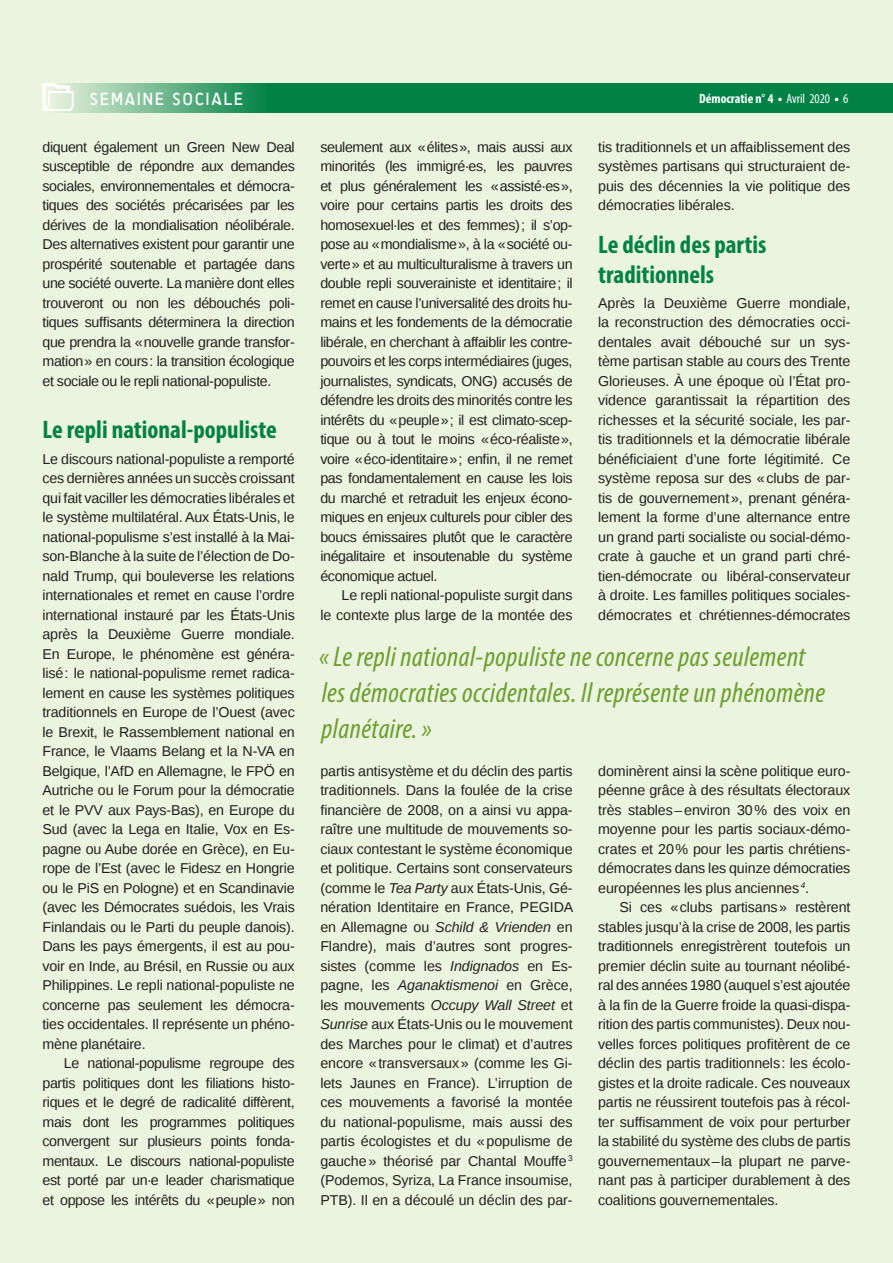
<style>
.page{position:relative;width:893px;height:1263px;background:#ebf4de}
.page>*{position:absolute;margin:0;border:0;box-sizing:border-box;transform-origin:0 0}
.dossier__txt_courant{font:italic condensed 28.5px/36px "Myriad Pro";letter-spacing:.015em;color:#6c9e2f}
._1erSOUSTITRE{font:700 condensed 25.5px/30.6px "Myriad Pro";color:#008146}
.t1{font:18px "Sci Fly Sans";letter-spacing:.085em;color:#fff}
.dossier__txt_courant-2{font:14.25px/19.5px "Liberation Sans";letter-spacing:-.005em;color:#231f20;text-align:justify}
.t2{font:700 condensed 13.5px "Myriad Pro";color:#fff}
.s1{font-stretch:normal}
.s2{font-weight:400}
.s3{font-style:italic}
</style>
<div class="page">
<svg style="left:59px;top:83px;width:834px;height:30px;background:#198d56"></svg>
<svg style="left:42px;top:83px;width:32px;height:28px"></svg>
<p class="t1" style="left:89px;top:88px;width:155px">SEMAINE SOCIALE</p>
<p class="t2" style="left:699px;top:90px;width:151px">Démocratie n° 4 <span class="s1">•</span> <span class="s2">Avril 2020</span> <span class="s1">•</span> <span class="s2">6</span></p>
<p class="dossier__txt_courant-2" style="left:43px;top:137px;width:254px">diquent également un Green New Deal susceptible de répondre aux demandes sociales, environnementales et démocra&shy;tiques des sociétés précarisées par les dérives de la mondialisation néolibérale.<br>Des alternatives existent pour garantir une prospérité soutenable et partagée dans une société ouverte. La manière dont elles trouveront ou non les débouchés poli&shy;tiques suffisants déterminera la direction que prendra la «nouvelle grande transfor&shy;mation» en cours: la transition écologique et sociale ou le repli national-populiste.</p>
<p class="_1erSOUSTITRE" style="left:43px;top:414px;width:236px">Le repli national-populiste</p>
<p class="dossier__txt_courant-2" style="left:43px;top:449px;width:254px">Le discours national-populiste a remporté ces dernières années un succès croissant qui fait vaciller les démocraties libérales et le système multilatéral. Aux États-Unis, le national-populisme s’est installé à la Mai&shy;son-Blanche à la suite de l’élection de Do&shy;nald Trump, qui bouleverse les relations internationales et remet en cause l’ordre international instauré par les États-Unis après la Deuxième Guerre mondiale.<br>En Europe, le phénomène est généra&shy;lisé: le national-populisme remet radica&shy;lement en cause les systèmes politiques traditionnels en Europe de l’Ouest (avec le Brexit, le Rassemblement national en France, le Vlaams Belang et la N-VA en Belgique, l’AfD en Allemagne, le FPÖ en Autriche ou le Forum pour la démocratie et le PVV aux Pays-Bas), en Europe du Sud (avec la Lega en Italie, Vox en Es&shy;pagne ou Aube dorée en Grèce), en Eu&shy;rope de l’Est (avec le Fidesz en Hongrie ou le PiS en Pologne) et en Scandinavie (avec les Démocrates suédois, les Vrais Finlandais ou le Parti du peuple danois).<br>Dans les pays émergents, il est au pou&shy;voir en Inde, au Brésil, en Russie ou aux Philippines. Le repli national-populiste ne concerne pas seulement les démocra&shy;ties occidentales. Il représente un phéno&shy;mène planétaire.</p>
<p class="dossier__txt_courant-2" style="left:43px;top:1054px;width:254px;text-indent:21px">Le national-populisme regroupe des partis politiques dont les filiations histo&shy;riques et le degré de radicalité diffèrent, mais dont les programmes politiques convergent sur plusieurs points fonda&shy;mentaux. Le discours national-populiste est porté par un·e leader charismatique et oppose les intérêts du «peuple» non</p>
<p class="dossier__txt_courant-2" style="left:320px;top:137px;width:254px">seulement aux «élites», mais aussi aux minorités (les immigré·es, les pauvres et plus généralement les «assisté·es», voire pour certains partis les droits des homosexuel·les et des femmes); il s’op&shy;pose au «mondialisme», à la «société ou&shy;verte» et au multiculturalisme à travers un double repli souverainiste et identitaire; il remet en cause l’universalité des droits hu&shy;mains et les fondements de la démocratie libérale, en cherchant à affaiblir les contre&shy;pouvoirs et les corps intermédiaires (juges, journalistes, syndicats, ONG) accusés de défendre les droits des minorités contre les intérêts du «peuple»; il est climato-scep&shy;tique ou à tout le moins «éco-réaliste», voire «éco-identitaire»; enfin, il ne remet pas fondamentalement en cause les lois du marché et retraduit les enjeux écono&shy;miques en enjeux culturels pour cibler des boucs émissaires plutôt que le caractère inégalitaire et insoutenable du système économique actuel.</p>
<p class="dossier__txt_courant-2" style="left:320px;top:586px;width:254px;text-align:right">Le repli national-populiste surgit dans<br>le contexte plus large de la montée des</p>
<p class="dossier__txt_courant-2" style="left:598px;top:137px;width:254px">tis traditionnels et un affaiblissement des systèmes partisans qui structuraient de&shy;puis des décennies la vie politique des démocraties libérales.</p>
<p class="_1erSOUSTITRE" style="left:598px;top:228px;width:170px">Le déclin des partis traditionnels</p>
<p class="dossier__txt_courant-2" style="left:598px;top:293px;width:254px">Après la Deuxième Guerre mondiale, la reconstruction des démocraties occi&shy;dentales avait débouché sur un sys&shy;tème partisan stable au cours des Trente Glorieuses. À une époque où l’État pro&shy;vidence garantissait la répartition des richesses et la sécurité sociale, les par&shy;tis traditionnels et la démocratie libérale bénéficiaient d’une forte légitimité. Ce système reposa sur des «clubs de par&shy;tis de gouvernement», prenant généra&shy;lement la forme d’une alternance entre un grand parti socialiste ou social-démo&shy;crate à gauche et un grand parti chré&shy;tien-démocrate ou libéral-conservateur à droite. Les familles politiques sociales&shy;démocrates et chrétiennes-démocrates</p>
<p class="dossier__txt_courant" style="left:319px;top:638px;width:508px">«Le repli national-populiste ne concerne pas seulement les démocraties occidentales. Il représente un phénomène planétaire.»</p>
<p class="dossier__txt_courant-2" style="left:320px;top:761px;width:255px">partis antisystème et du déclin des partis traditionnels. Dans la foulée de la crise financière de 2008, on a ainsi vu appa&shy;raître une multitude de mouvements so&shy;ciaux contestant le système économique et politique. Certains sont conservateurs (comme le <span class="s3">Tea Party</span> aux États-Unis, Gé&shy;nération Identitaire en France, PEGIDA en Allemagne ou <span class="s3">Schild &amp; Vrienden</span> en Flandre), mais d’autres sont progres&shy;sistes (comme les <span class="s3">Indignados</span> en Es&shy;pagne, les <span class="s3">Aganaktismenoi</span> en Grèce, les mouvements <span class="s3">Occupy Wall Street</span> et <span class="s3">Sunrise</span> aux États-Unis ou le mouvement des Marches pour le climat) et d’autres encore «transversaux» (comme les Gi&shy;lets Jaunes en France). L’irruption de ces mouvements a favorisé la montée du national-populisme, mais aussi des partis écologistes et du «populisme de gauche» théorisé par Chantal Mouffe <sup>3 </sup>(Podemos, Syriza, La France insoumise, PTB). Il en a découlé un déclin des par-</p>
<p class="dossier__txt_courant-2" style="left:598px;top:761px;width:254px">dominèrent ainsi la scène politique euro&shy;péenne grâce à des résultats électoraux très stables–environ 30% des voix en moyenne pour les partis sociaux-démo&shy;crates et 20% pour les partis chrétiens&shy;démocrates dans les quinze démocraties européennes les plus anciennes <sup>4</sup>.</p>
<p class="dossier__txt_courant-2" style="left:598px;top:898px;width:254px;text-indent:21px">Si ces «clubs partisans» restèrent stables jusqu’à la crise de 2008, les partis traditionnels enregistrèrent toutefois un premier déclin suite au tournant néolibé&shy;ral des années 1980 (auquel s’est ajoutée à la fin de la Guerre froide la quasi-dispa&shy;rition des partis communistes). Deux nou&shy;velles forces politiques profitèrent de ce déclin des partis traditionnels: les écolo&shy;gistes et la droite radicale. Ces nouveaux partis ne réussirent toutefois pas à récol&shy;ter suffisamment de voix pour perturber la stabilité du système des clubs de partis gouvernementaux–la plupart ne parve&shy;nant pas à participer durablement à des coalitions gouvernementales.</p>
</div>
